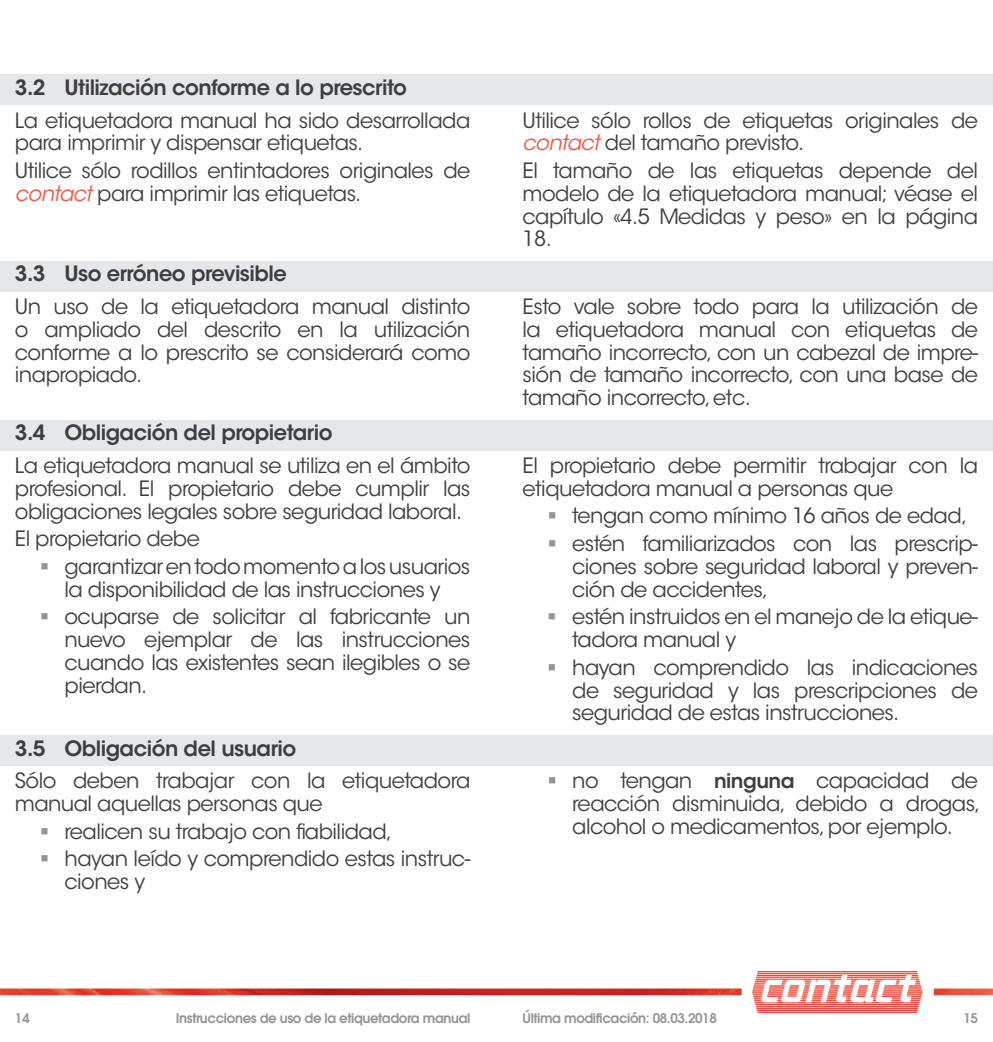
<style>
.page{position:relative;width:993px;height:1042px;background:#fff}
.page>*{position:absolute;margin:0;border:0;box-sizing:border-box;transform-origin:0 0}
.t1{font:21px/22.8px "ITC Avant Garde Std";letter-spacing:-.025em;color:#3e3e3f;text-align:justify}
.t2{font:600 21px "ITC Avant Garde Std";letter-spacing:-.025em;color:#3e3e3f}
.t3{font:600 13.3px "Avant Garde LT";letter-spacing:-.025em;color:#939598}
.s1{font-style:italic;color:#f05643}
.s2{color:#939598}
.s3{font-weight:600;font-size:19.95px}
</style>
<div class="page">
<img style="left:0;top:971px;width:992px;height:41px">
<div style="left:0;top:74px;width:992px;height:31px;background:#e6e7e9"></div>
<div style="left:0;top:261px;width:992px;height:31px;background:#e6e7e9"></div>
<div style="left:0;top:420px;width:992px;height:31px;background:#e6e7e9"></div>
<div style="left:0;top:735px;width:992px;height:31px;background:#e6e7e9"></div>
<p class="t2" style="left:15px;top:74px;width:393px">3.2 Utilización conforme a lo prescrito</p>
<p class="t1" style="left:15px;top:109px;width:457px">La etiquetadora manual ha sido desarrollada para imprimir y dispensar etiquetas.</p>
<p class="t1" style="left:15px;top:159px;width:457px">Utilice sólo rodillos entintadores originales de <span class="s1">contact</span> para imprimir las etiquetas.</p>
<p class="t1" style="left:522px;top:109px;width:457px">Utilice sólo rollos de etiquetas originales de <span class="s1">contact</span> del tamaño previsto.</p>
<p class="t1" style="left:522px;top:159px;width:457px">El tamaño de las etiquetas depende del modelo de la etiquetadora manual; véase el capítulo «4.5 Medidas y peso» en la página 18.</p>
<p class="t2" style="left:15px;top:260px;width:273px">3.3 Uso erróneo previsible</p>
<p class="t1" style="left:15px;top:295px;width:457px">Un uso de la etiquetadora manual distinto o ampliado del descrito en la utilización conforme a lo prescrito se considerará como inapropiado.</p>
<p class="t1" style="left:522px;top:295px;width:457px">Esto vale sobre todo para la utilización de la etiquetadora manual con etiquetas de tamaño incorrecto, con un cabezal de impre&shy;sión de tamaño incorrecto, con una base de tamaño incorrecto, etc.</p>
<p class="t2" style="left:15px;top:419px;width:319px">3.4 Obligación del propietario</p>
<p class="t1" style="left:15px;top:454px;width:457px">La etiquetadora manual se utiliza en el ámbito profesional. El propietario debe cumplir las obligaciones legales sobre seguridad laboral.</p>
<p class="t1" style="left:15px;top:527px;width:186px">El propietario debe</p>
<p class="t1" style="left:40px;top:555px;width:432px;text-align:center"><span class="s2">▪</span> garantizar en todo momento a los usuarios la disponibilidad de las instrucciones y</p>
<p class="t1" style="left:64px;top:606px;width:407px;text-indent:-25px"><span class="s2">▪</span> ocuparse de solicitar al fabricante un nuevo ejemplar de las instrucciones cuando las existentes sean ilegibles o se pierdan.</p>
<p class="t1" style="left:522px;top:454px;width:457px">El propietario debe permitir trabajar con la etiquetadora manual a personas que</p>
<p class="t1" style="left:547px;top:505px;width:421px"><span class="s2">▪</span> tengan como mínimo 16 años de edad,</p>
<p class="t1" style="left:572px;top:532px;width:407px;text-indent:-25px"><span class="s2">▪</span> estén familiarizados con las prescrip&shy;ciones sobre seguridad laboral y preven&shy;ción de accidentes,</p>
<p class="t1" style="left:572px;top:606px;width:407px;text-indent:-25px"><span class="s2">▪</span> estén instruidos en el manejo de la etique&shy;tadora manual y</p>
<p class="t1" style="left:572px;top:656px;width:407px;text-indent:-25px"><span class="s2">▪</span> hayan comprendido las indicaciones de seguridad y las prescripciones de seguridad de estas instrucciones.</p>
<p class="t2" style="left:15px;top:734px;width:283px">3.5 Obligación del usuario</p>
<p class="t1" style="left:15px;top:769px;width:457px">Sólo deben trabajar con la etiquetadora manual aquellas personas que</p>
<p class="t1" style="left:40px;top:820px;width:354px"><span class="s2">▪</span> realicen su trabajo con fiabilidad,</p>
<p class="t1" style="left:64px;top:848px;width:407px;text-indent:-25px"><span class="s2">▪</span> hayan leído y comprendido estas instruc&shy;ciones y</p>
<p class="t1" style="left:572px;top:770px;width:410px;text-indent:-25px"><span class="s2">▪</span> no tengan <span class="s3">ninguna</span> capacidad de reacción disminuida, debido a drogas, alcohol o medicamentos, por ejemplo.</p>
<p class="t3" style="left:15px;top:1009px;width:16px">14</p>
<p class="t3" style="left:176px;top:1009px;width:296px">Instrucciones de uso de la etiquetadora manual</p>
<p class="t3" style="left:522px;top:1009px;width:196px">Última modificación: 08.03.2018</p>
<p class="t3" style="left:963px;top:1009px;width:16px">15</p>
</div>
